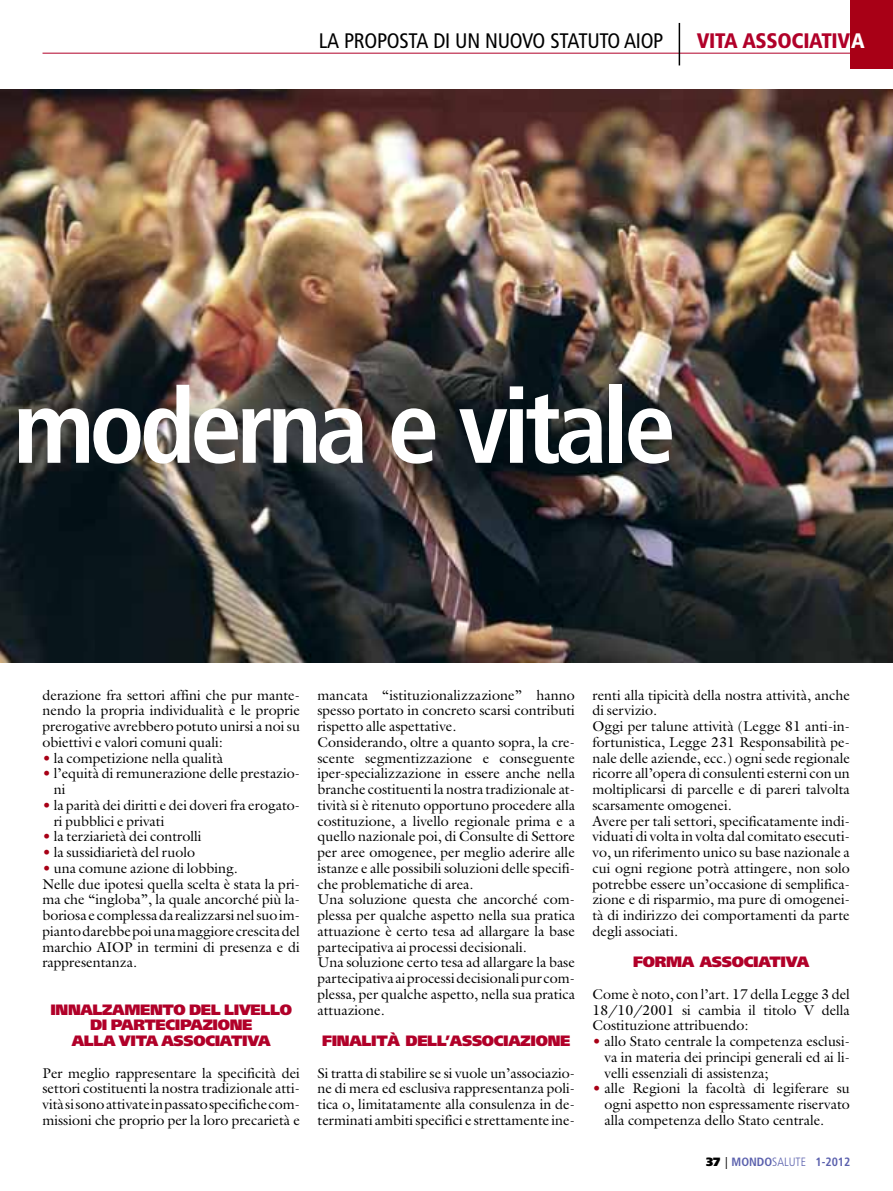
<style>
.page{position:relative;width:893px;height:1191px;background:#fff}
.page>*{position:absolute;margin:0;border:0;box-sizing:border-box;transform-origin:0 0}
.t1{font:700 condensed 104.1px "Frutiger LT Std";letter-spacing:-.05em;color:#fff}
.t2{font:condensed 21px "Frutiger";letter-spacing:-.015em;color:#000}
.t3{font:900 condensed 21px "Frutiger";letter-spacing:-.015em;color:#b10029}
.t4{font:900 15px/15.8px "Frutiger";letter-spacing:-.02em;color:#b10029;text-align:center}
.t5{font:14.25px/15.8px "Galliard Std";color:#000;text-align:justify}
.t6{font:700 condensed 12px "Frutiger";color:#5a60ad}
.s1{color:#fff}
.s2{color:#a80016}
.s3{font-weight:900;font-stretch:normal;color:#000}
.s4{font-weight:300;font-stretch:normal;color:#000}
.s5{font-weight:300}
</style>
<div class="page">
<hr style="left:43px;top:53px;width:850px;height:1px;background:#b10029">
<hr style="left:679px;top:23px;width:1px;height:42px;background:#000">
<div style="left:850px;top:0;width:43px;height:68px;background:#a80016"></div>
<img style="left:0;top:89px;width:893px;height:573px">
<h2 class="t2" style="left:319px;top:32px;width:346px">LA PROPOSTA DI UN NUOVO STATUTO AIOP</h2>
<h2 class="t3" style="left:697px;top:32px;width:170px">VITA ASSOCIATIV<span class="s1">A</span></h2>
<h1 class="t1" style="left:14px;top:385px;width:664px">moderna e vitale</h1>
<p class="t5" style="left:43px;top:688px;width:259px">derazione fra settori affini che pur mante&shy;nendo la propria individualità e le proprie prerogative avrebbero potuto unirsi a noi su obiettivi e valori comuni quali:</p>
<p class="t5" style="left:43px;top:751px;width:182px"><span class="s2">•</span> la competizione nella qualità</p>
<p class="t5" style="left:54px;top:767px;width:248px;text-indent:-11px"><span class="s2">•</span> l’equità di remunerazione delle prestazio&shy;ni</p>
<p class="t5" style="left:54px;top:798px;width:248px;text-indent:-11px"><span class="s2">•</span> la parità dei diritti e dei doveri fra erogato&shy;ri pubblici e privati</p>
<p class="t5" style="left:43px;top:830px;width:161px"><span class="s2">•</span> la terziarietà dei controlli</p>
<p class="t5" style="left:43px;top:845px;width:154px"><span class="s2">•</span> la sussidiarietà del ruolo</p>
<p class="t5" style="left:43px;top:861px;width:259px;text-align:left"><span class="s2">•</span> una comune azione di lobbing.<br>Nelle due ipotesi quella scelta è stata la pri&shy;ma che “ingloba”, la quale ancorché più la&shy;boriosa e complessa da realizzarsi nel suo im&shy;pianto darebbe poi una maggiore crescita del marchio AIOP in termini di presenza e di rappresentanza.</p>
<p class="t4" style="left:50px;top:1002px;width:243px">INNALZAMENTO DEL LIVELLO<br>DI PARTECIPAZIONE<br>ALLA VITA ASSOCIATIVA</p>
<p class="t5" style="left:43px;top:1066px;width:259px">Per meglio rappresentare la specificità dei settori costituenti la nostra tradizionale atti&shy;vità si sono attivate in passato specifiche com&shy;missioni che proprio per la loro precarietà e</p>
<p class="t5" style="left:317px;top:688px;width:259px;text-align:left">mancata “istituzionalizzazione” hanno spesso portato in concreto scarsi contributi rispetto alle aspettative.<br>Considerando, oltre a quanto sopra, la cre&shy;scente segmentizzazione e conseguente iper-specializzazione in essere anche nella branche costituenti la nostra tradizionale at&shy;tività si è ritenuto opportuno procedere alla costituzione, a livello regionale prima e a quello nazionale poi, di Consulte di Settore per aree omogenee, per meglio aderire alle istanze e alle possibili soluzioni delle specifi&shy;che problematiche di area.<br>Una soluzione questa che ancorché com&shy;plessa per qualche aspetto nella sua pratica attuazione è certo tesa ad allargare la base partecipativa ai processi decisionali.<br>Una soluzione certo tesa ad allargare la base partecipativa ai processi decisionali pur com&shy;plessa, per qualche aspetto, nella sua pratica attuazione.</p>
<p class="t4" style="left:322px;top:1034px;width:250px">FINALITÀ DELL’ASSOCIAZIONE</p>
<p class="t5" style="left:317px;top:1066px;width:259px">Si tratta di stabilire se si vuole un’associazio&shy;ne di mera ed esclusiva rappresentanza poli&shy;tica o, limitatamente alla consulenza in de&shy;terminati ambiti specifici e strettamente ine-</p>
<p class="t5" style="left:592px;top:688px;width:259px;text-align:left">renti alla tipicità della nostra attività, anche di servizio.<br>Oggi per talune attività (Legge 81 anti-in&shy;fortunistica, Legge 231 Responsabilità pe&shy;nale delle aziende, ecc.) ogni sede regionale ricorre all’opera di consulenti esterni con un moltiplicarsi di parcelle e di pareri talvolta scarsamente omogenei.<br>Avere per tali settori, specificatamente indi&shy;viduati di volta in volta dal comitato esecuti&shy;vo, un riferimento unico su base nazionale a cui ogni regione potrà attingere, non solo potrebbe essere un’occasione di semplifica&shy;zione e di risparmio, ma pure di omogenei&shy;tà di indirizzo dei comportamenti da parte degli associati.</p>
<p class="t4" style="left:633px;top:955px;width:178px">FORMA ASSOCIATIVA</p>
<p class="t5" style="left:592px;top:987px;width:259px">Come è noto, con l’art. 17 della Legge 3 del 18/10/2001 si cambia il titolo V della Costituzione attribuendo:</p>
<p class="t5" style="left:604px;top:1035px;width:247px;text-indent:-12px"><span class="s2">•</span> allo Stato centrale la competenza esclusi&shy;va in materia dei principi generali ed ai li&shy;velli essenziali di assistenza;</p>
<p class="t5" style="left:604px;top:1082px;width:247px;text-indent:-12px"><span class="s2">•</span> alle Regioni la facoltà di legiferare su ogni aspetto non espressamente riservato alla competenza dello Stato centrale.</p>
<p class="t6" style="left:706px;top:1157px;width:146px"><span class="s3">37</span> <span class="s4">|</span> MONDO<span class="s5">SALUTE</span> 1-2012</p>
</div>
